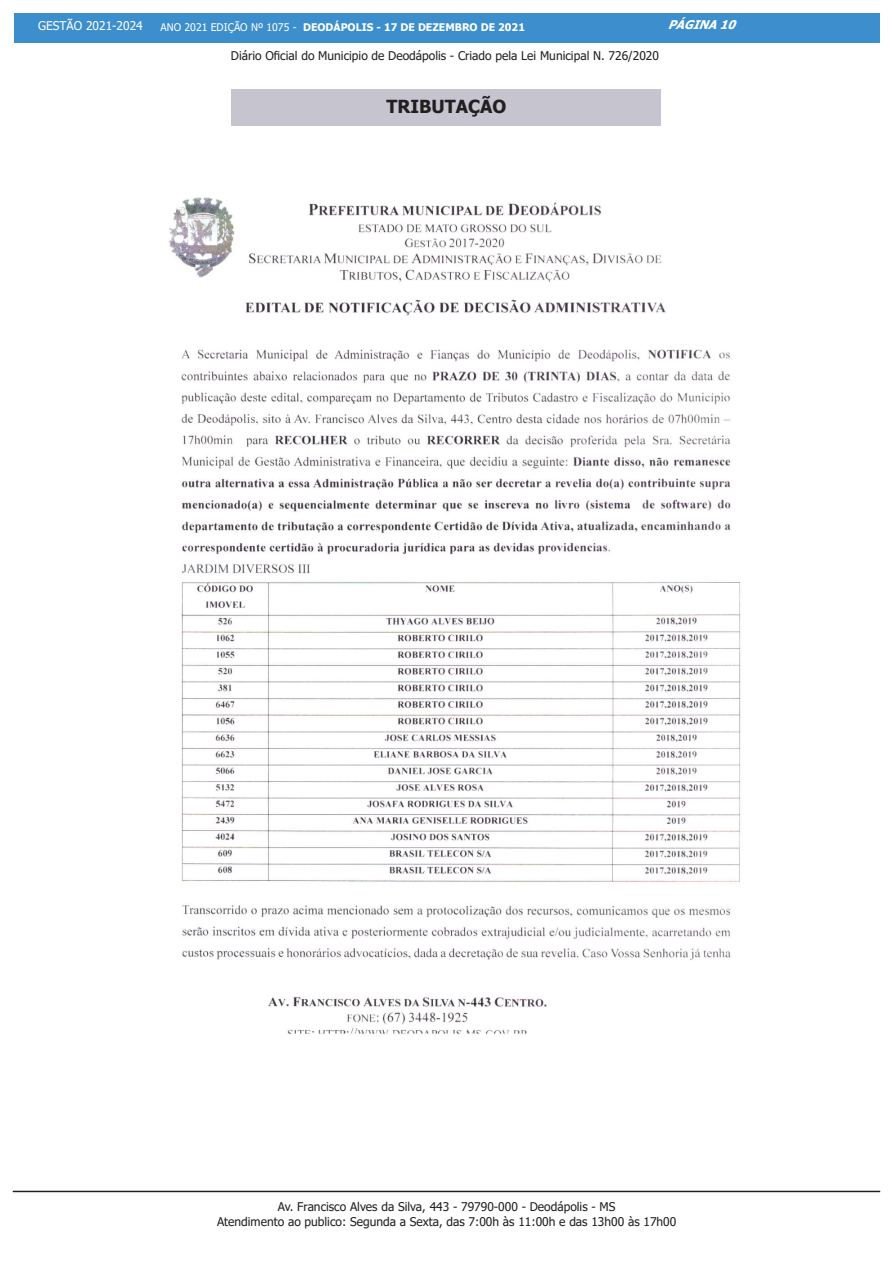
<style>
.page{position:relative;width:893px;height:1263px;background:#fff}
.page>*{position:absolute;margin:0;border:0;box-sizing:border-box;transform-origin:0 0}
.t1{font:700 18px "Tahoma";color:#231f20}
.t2{font:12px/14.4px "Tahoma";color:#231f20;text-align:center}
.t3{font:12px "Tahoma";color:#fff}
.t4{font:italic 700 12px "Tahoma";color:#fff}
.t5{font:700 10.5px "Tahoma";color:#fff}
.s1{font-weight:400}
</style>
<div class="page">
<div style="left:14px;top:14px;width:865px;height:29px;background:#3c8ecc"></div>
<hr style="left:13px;top:1191px;width:867px;height:1px;background:#231f20">
<div style="left:232px;top:90px;width:429px;height:36px;background:#c6c4cf"></div>
<img style="left:168px;top:197px;width:573px;height:837px">
<p class="t3" style="left:38px;top:18px;width:106px">GESTÃO 2021-2024</p>
<p class="t5" style="left:161px;top:20px;width:366px"><span class="s1">ANO 2021 EDIÇÃO Nº 1075 -</span> DEODÁPOLIS - 17 DE DEZEMBRO DE 2021</p>
<p class="t4" style="left:668px;top:16px;width:75px">PÁGINA10</p>
<p class="t2" style="left:231px;top:49px;width:430px">Diário Oficial do Municipio de Deodápolis - Criado pela Lei Municipal N. 726/2020</p>
<p class="t1" style="left:386px;top:94px;width:121px">TRIBUTAÇÃO</p>
<p class="t2" style="left:217px;top:1200px;width:461px">Av. Francisco Alves da Silva, 443 - 79790-000 - Deodápolis - MS<br>Atendimento ao publico: Segunda a Sexta, das 7:00h às 11:00h e das 13h00 às 17h00</p>
</div>
